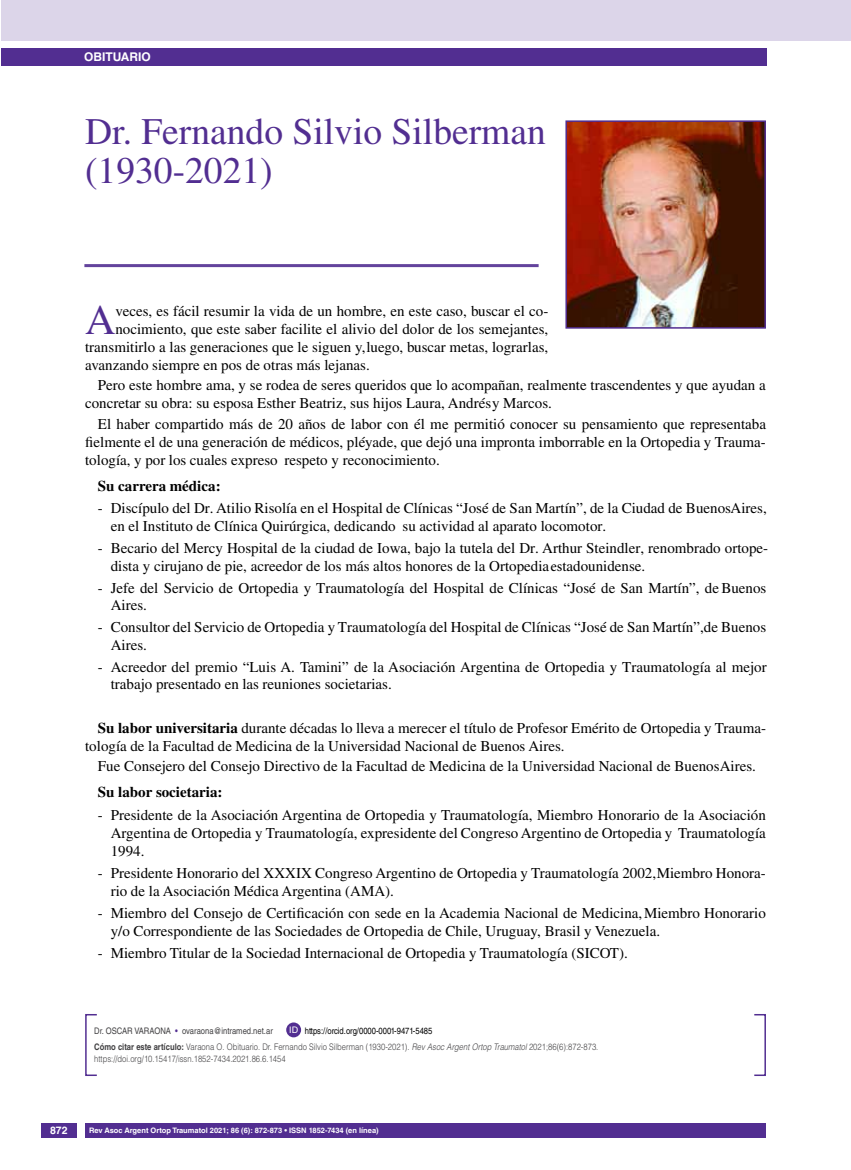
<style>
.page{position:relative;width:851px;height:1170px;background:#fff}
.page>*{position:absolute;margin:0;border:0;box-sizing:border-box;transform-origin:0 0}
.t1{font:42.15px "Times LT Std";color:#522e91}
.t2{font:37.5px/39px "Times LT Std";color:#522e91}
.t3{font:15px/18px "Times LT Std";color:#000}
.t4{font:700 15px "Times LT Std";color:#000}
.t5{font:700 12px "Helvetica LT Std";color:#fff}
.t6{font:700 10.5px "Helvetica LT Std";color:#fff}
.t7{font:300 9px/16.2px "Helvetica LT Std";color:#414042;scale:.85 1}
.t8{font:9px "Helvetica LT Std";color:#414042;scale:.85 1}
.t9{font:9px "Helvetica LT Std";color:#fff}
.t10{font:700 7.5px "Helvetica LT Std";color:#fff}
.s1{font-family:"Minion Pro"}
.s2{font-weight:700}
.s3{font-weight:400;color:#000}
.s4{font-style:italic}
.s5{color:#522e91}
</style>
<div class="page">
<div style="left:41px;top:1123px;width:36px;height:14px;background:#522e91"></div>
<div style="left:85px;top:1123px;width:680px;height:14px;background:#522e91"></div>
<div style="left:2px;top:49px;width:764px;height:17px;background:#522e91"></div>
<div style="left:2px;top:0;width:848px;height:40px;background:#dcd5e9"></div>
<div style="left:85px;top:1013px;width:13px;height:62px;border:2px solid #522e91"></div>
<div style="left:286px;top:1022px;width:15px;height:15px;background:#522e91;border-radius:50%"></div>
<hr style="left:84px;top:264px;width:454px;height:3px;background:#63439c">
<img style="left:568px;top:123px;width:194px;height:202px">
<div style="left:565px;top:120px;width:200px;height:208px;border:2px solid #522e91"></div>
<p class="t5" style="left:84px;top:50px;width:46px">obituario</p>
<h2 class="t2" style="left:85px;top:112px;width:462px">Dr. Fernando Silvio Silberman (1930-2021)</h2>
<h1 class="t1" style="left:85px;top:296px;width:32px">A</h1>
<p class="t3" style="left:115px;top:302px;width:434px">veces, es fácil resumir la vida de un hombre, en este caso, buscar el co-</p>
<p class="t3" style="left:115px;top:320px;width:434px">nocimiento, que este saber facilite el alivio del dolor de los semejantes,</p>
<p class="t3" style="left:85px;top:338px;width:464px">transmitirlo a las generaciones que le siguen y, luego, buscar metas, lograrlas,</p>
<p class="t3" style="left:85px;top:356px;width:286px">avanzando siempre en pos de otras más lejanas.</p>
<p class="t3" style="left:85px;top:376px;width:682px;text-indent:13px">Pero este hombre ama, y se rodea de seres queridos que lo acompañan, realmente trascendentes y que ayudan a concretar su obra: su esposa Esther Beatriz, sus hijos Laura, Andrés y Marcos.</p>
<p class="t3" style="left:85px;top:414px;width:682px;text-align:justify;text-indent:13px">El haber compartido más de 20 años de labor con él me permitió conocer su pensamiento que representaba fielmente el de una generación de médicos, pléyade, que dejó una impronta imborrable en la Ortopedia y Trauma&shy;tología, y por los cuales expreso respeto y reconocimiento.</p>
<p class="t4" style="left:98px;top:477px;width:124px">Su carrera médica:</p>
<p class="t3" style="left:111px;top:499px;width:657px;line-height:17.2px;text-indent:-13px">- Discípulo del Dr. Atilio Risolía en el Hospital de Clínicas “José de San Martín”, de la Ciudad de Buenos Aires, en el Instituto de Clínica Quirúrgica, dedicando su actividad al aparato locomotor.</p>
<p class="t3" style="left:111px;top:538px;width:659px;text-indent:-13px">- Becario del Mercy Hospital de la ciudad de Iowa, bajo la tutela del Dr. Arthur Steindler, renombrado ortope&shy;dista y cirujano de pie, acreedor de los más altos honores de la Ortopedia <span class="s1">es</span>tadounidense.</p>
<p class="t3" style="left:111px;top:579px;width:657px;line-height:17.2px;text-indent:-13px">- Jefe del Servicio de Ortopedia y Traumatología del Hospital de Clínicas “José de San Martín”, de Buenos<br>Aires.</p>
<p class="t3" style="left:111px;top:618px;width:657px;line-height:17.2px;text-indent:-13px">- Consultor del Servicio de Ortopedia y Traumatología del Hospital de Clínicas “José de San Martín”, de Buenos<br>Aires.</p>
<p class="t3" style="left:111px;top:658px;width:657px;line-height:17.2px;text-indent:-13px">- Acreedor del premio “Luis A. Tamini” de la Asociación Argentina de Ortopedia y Traumatología al mejor trabajo presentado en las reuniones societarias.</p>
<p class="t3" style="left:85px;top:718px;width:682px;text-indent:13px"><span class="s2">Su labor universitaria</span> durante décadas lo lleva a merecer el título de Profesor Emérito de Ortopedia y Trauma&shy;tología de la Facultad de Medicina de la Universidad Nacional de Buenos Aires.</p>
<p class="t3" style="left:98px;top:756px;width:659px">Fue Consejero del Consejo Directivo de la Facultad de Medicina de la Universidad Nacional de Buenos Aires.</p>
<p class="t4" style="left:98px;top:783px;width:126px">Su labor societaria:</p>
<p class="t3" style="left:111px;top:805px;width:656px;text-align:justify;text-indent:-13px">- Presidente de la Asociación Argentina de Ortopedia y Traumatología, Miembro Honorario de la Asociación Argentina de Ortopedia y Traumatología, expresidente del Congreso Argentino de Ortopedia y Traumatología 1994.</p>
<p class="t3" style="left:111px;top:863px;width:656px;text-indent:-13px">- Presidente Honorario del XXXIX Congreso Argentino de Ortopedia y Traumatología 2002, Miembro Honora&shy;rio de la Asociación Médica Argentina (AMA).</p>
<p class="t3" style="left:111px;top:904px;width:656px;text-indent:-13px">- Miembro del Consejo de Certificación con sede en la Academia Nacional de Medicina, Miembro Honorario y/o Correspondiente de las Sociedades de Ortopedia de Chile, Uruguay, Brasil y Venezuela.</p>
<p class="t3" style="left:98px;top:944px;width:531px">- Miembro Titular de la Sociedad Internacional de Ortopedia y Traumatología (SICOT).</p>
<p class="t9" style="left:289px;top:1024px;width:10px">ID</p>
<p class="t7" style="left:94px;top:1022px;width:594px;text-indent:210px"><span class="s3">https://orcid.org/0000-0001-9471-5485<br></span><span class="s2">Cómo citar este artículo:</span> Varaona O. Obituario. Dr. Fernando Silvio Silberman (1930-2021). <span class="s4">Rev Asoc Argent Ortop Traumatol</span> 2021;86(6):872-873.</p>
<p class="t7" style="left:94px;top:1050px;width:227px">https://doi.org/10.15417/issn.1852-7434.2021.86.6.1454</p>
<p class="t8" style="left:94px;top:1025px;width:212px">Dr. Oscar Varaona <span class="s5">•</span> ovaraona@intramed.net.ar</p>
<p class="t6" style="left:50px;top:1124px;width:19px">872</p>
<p class="t10" style="left:89px;top:1125px;width:291px">Rev Asoc Argent Ortop Traumatol 2021; 86 (6): 872-873 • ISSN 1852-7434 (en línea)</p>
</div>
